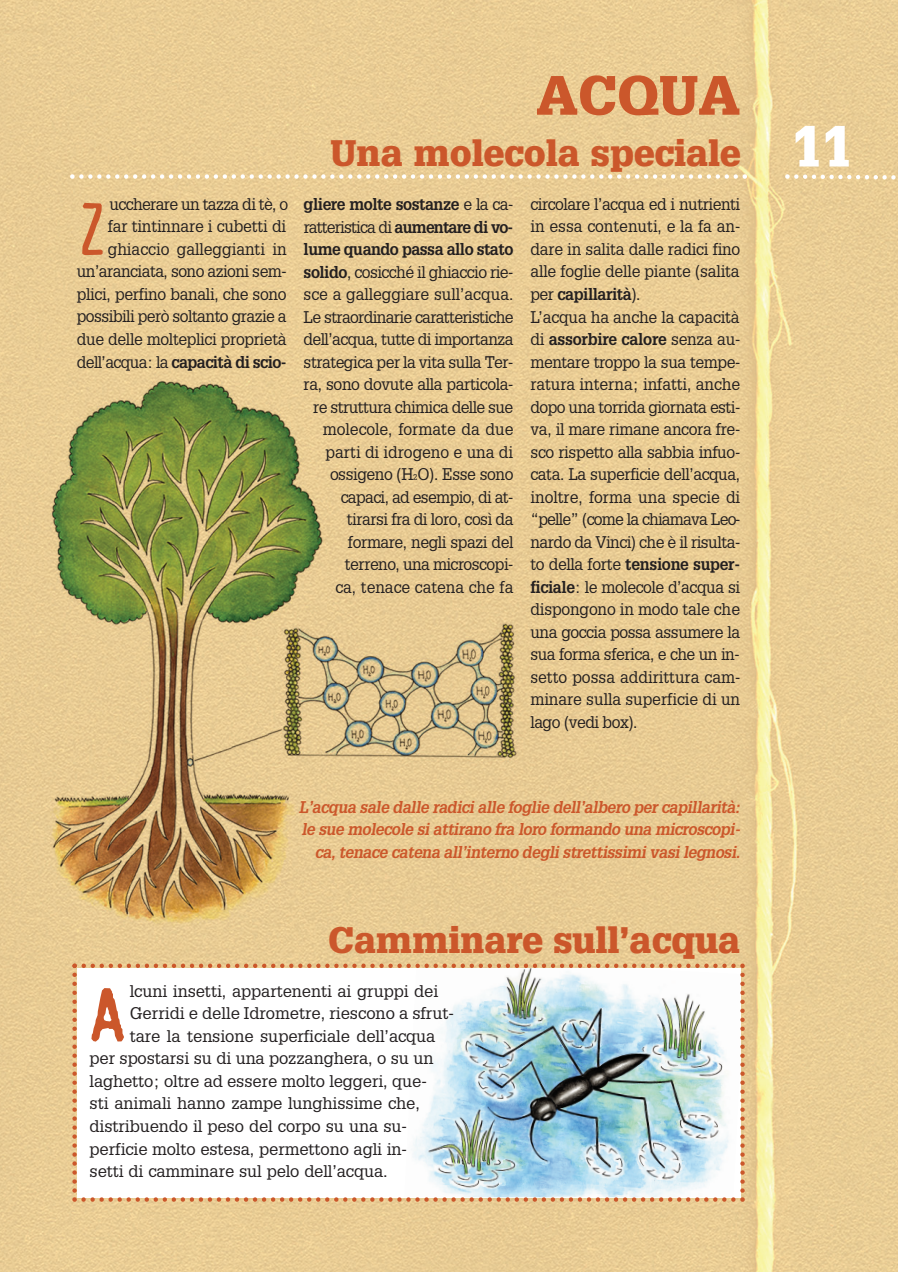
<style>
.page{position:relative;width:898px;height:1272px;background:#fff}
.page>*{position:absolute;margin:0;border:0;box-sizing:border-box;transform-origin:0 0}
.t1{font:70.5px "Confidential";color:#cb572b;scale:.95 1}
.t2{font:70.5px "Confidential";color:#cb572b}
.t3{font:900 54px "Glypha 75";color:#cb572b}
.t4{font:900 36px "Glypha 75";color:#cb572b}
.t5{font:16.5px/22.5px "Glypha 55 Roman";letter-spacing:-.01em;color:#231f20;text-align:justify;scale:.95 1}
.t6{font:16.5px/22.5px "Glypha 55 Roman";letter-spacing:-.03em;color:#231f20;text-align:right;scale:.95 1}
.t7{font:16.5px "Glypha 55 Roman";letter-spacing:-.01em;color:#231f20}
.t8{font:italic 700 16.5px/22.5px "Glypha";letter-spacing:-.03em;color:#cb572b;text-align:right;scale:.95 1}
.t9{font:700 16.5px "Glypha 65";letter-spacing:-.03em;color:#231f20;scale:.95 1}
.t10{font:16.5px "Glypha 55 Roman";letter-spacing:-.05em;color:#231f20;scale:.95 1}
.s1{font-family:"Glypha 55 Roman";font-weight:400}
.s2{font-size:56.7px;color:#fff}
.s3{font-family:"Glypha 65";font-weight:700}
.s4{font-size:8.25px}
</style>
<div class="page">
<img style="left:1px;top:0;width:896px;height:1271px">
<svg style="left:72px;top:963px;width:672px;height:238px"></svg>
<img style="left:0;top:0;width:1px;height:1271px">
<svg style="left:782px;top:172px;width:115px;height:10px"></svg>
<svg style="left:70px;top:174px;width:676px;height:5px"></svg>
<h2 class="t3" style="left:536px;top:63px;width:206px">ACQUA</h2>
<p class="t5" style="left:77px;top:192px;width:224px;text-align:right">uccherare un tazza di tè, o<br>far tintinnare i cubetti di ghiaccio galleggianti in un’aranciata, sono azioni sem&shy;plici, perfino banali, che sono possibili però soltanto grazie a due delle molteplici proprietà</p>
<p class="t9" style="left:77px;top:351px;width:222px"><span class="s1">dell’acqua: la</span> capacità di scio-</p>
<h1 class="t1" style="left:77px;top:198px;width:34px">Z</h1>
<h3 class="t4" style="left:330px;top:131px;width:522px">Una molecola speciale <span class="s2">11</span></h3>
<p class="t9" style="left:303px;top:194px;width:222px">gliere molte sostanze <span class="s1">e la ca-</span></p>
<p class="t10" style="left:303px;top:217px;width:222px">ratteristica di <span class="s3">aumentare di vo-</span></p>
<p class="t9" style="left:303px;top:239px;width:222px">lume quando passa allo stato</p>
<p class="t6" style="left:303px;top:260px;width:222px"><span class="s3">solido</span>, cosicché il ghiaccio rie&shy;sce a galleggiare sull’acqua.<br>Le straordinarie caratteristiche dell’acqua, tutte di importanza strategica per la vita sulla Ter&shy;ra, sono dovute alla particola&shy;re struttura chimica delle sue molecole, formate da due parti di idrogeno e una di ossigeno (H<span class="s4">2</span>O). Esse sono capaci, ad esempio, di at&shy;tirarsi fra di loro, così da formare, negli spazi del terreno, una microscopi-<br>ca, tenace catena che fa</p>
<p class="t5" style="left:530px;top:192px;width:222px">circolare l’acqua ed i nutrienti in essa contenuti, e la fa an&shy;dare in salita dalle radici fino alle foglie delle piante (salita</p>
<p class="t9" style="left:530px;top:284px;width:117px"><span class="s1">per</span> capillarità<span class="s1">).</span></p>
<p class="t5" style="left:530px;top:305px;width:222px">L’acqua ha anche la capacità</p>
<p class="t9" style="left:530px;top:329px;width:222px"><span class="s1">di</span> assorbire calore <span class="s1">senza au-</span></p>
<p class="t5" style="left:530px;top:350px;width:222px">mentare troppo la sua tempe&shy;ratura interna; infatti, anche dopo una torrida giornata esti&shy;va, il mare rimane ancora fre&shy;sco rispetto alla sabbia infuo&shy;cata. La superficie dell’acqua, inoltre, forma una specie di “pelle” (come la chiamava Leo&shy;nardo da Vinci) che è il risulta-</p>
<p class="t9" style="left:530px;top:554px;width:222px"><span class="s1">to della forte</span> tensione super-</p>
<p class="t5" style="left:530px;top:575px;width:222px"><span class="s3">ficiale</span>: le molecole d’acqua si dispongono in modo tale che una goccia possa assumere la sua forma sferica, e che un in&shy;setto possa addirittura cam&shy;minare sulla superficie di un lago (vedi box).</p>
<p class="t8" style="left:299px;top:795px;width:466px">L’acqua sale dalle radici alle foglie dell’albero per capillarità: le sue molecole si attirano fra loro formando una microscopi&shy;ca, tenace catena all’interno degli strettissimi vasi legnosi.</p>
<h3 class="t4" style="left:328px;top:918px;width:413px">Camminare sull’acqua</h3>
<h1 class="t2" style="left:90px;top:985px;width:37px">A</h1>
<p class="t7" style="left:130px;top:981px;width:310px">lcuni insetti, appartenenti ai gruppi dei</p>
<p class="t7" style="left:130px;top:1003px;width:325px">Gerridi e delle Idrometre, riescono a sfrut-</p>
<p class="t7" style="left:130px;top:1026px;width:307px">tare la tensione superficiale dell’acqua</p>
<p class="t7" style="left:90px;top:1048px;width:345px">per spostarsi su di una pozzanghera, o su un</p>
<p class="t7" style="left:90px;top:1071px;width:339px">laghetto; oltre ad essere molto leggeri, que-</p>
<p class="t7" style="left:90px;top:1093px;width:332px">sti animali hanno zampe lunghissime che,</p>
<p class="t7" style="left:90px;top:1116px;width:319px">distribuendo il peso del corpo su una su-</p>
<p class="t7" style="left:90px;top:1138px;width:319px">perficie molto estesa, permettono agli in-</p>
<p class="t7" style="left:90px;top:1161px;width:299px">setti di camminare sul pelo dell’acqua.</p>
</div>
